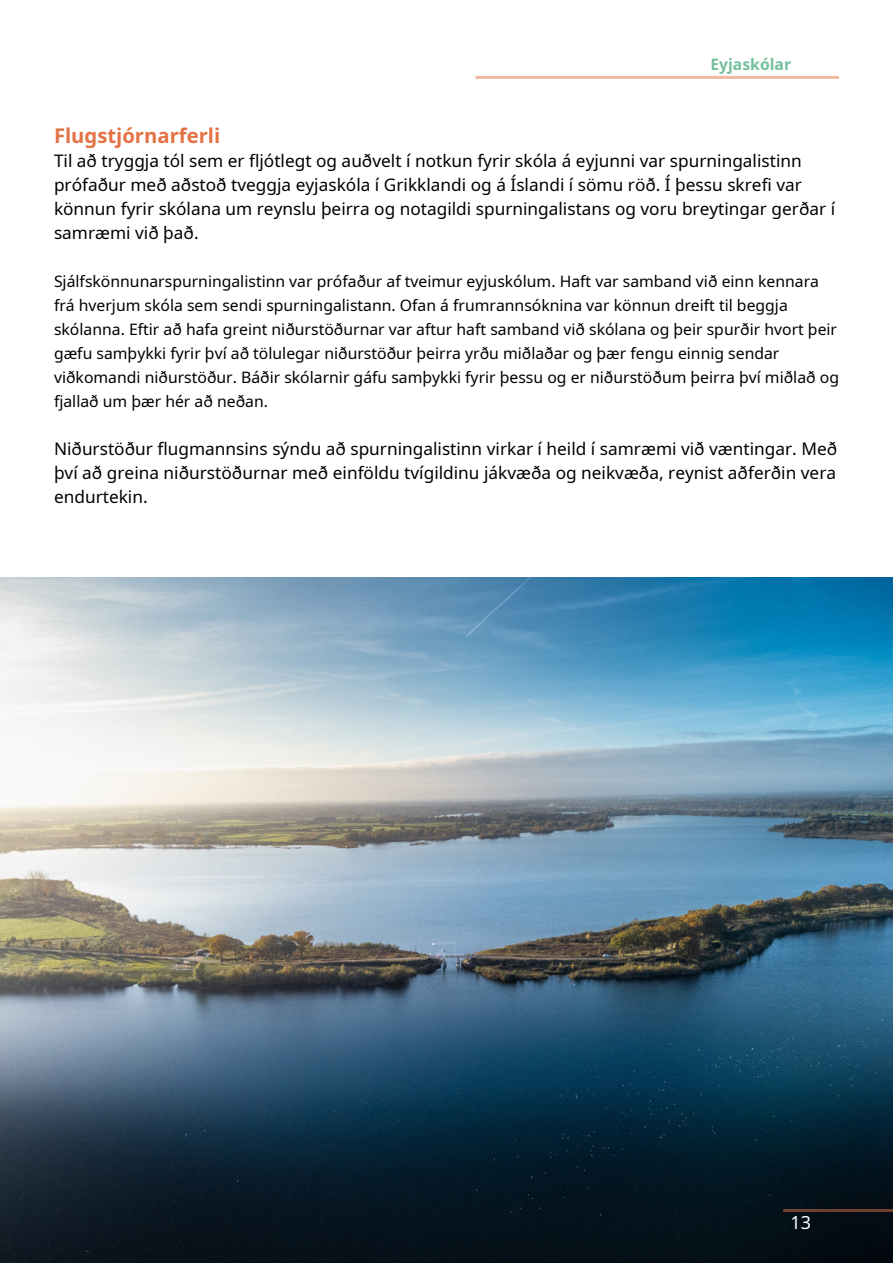
<style>
.page{position:relative;width:893px;height:1263px;background:#fff}
.page>*{position:absolute;margin:0;border:0;box-sizing:border-box;transform-origin:0 0}
.t1{font:700 20.25px "Noto Sans";color:#e37245}
.t2{font:18px "Noto Sans";color:#fff}
.t3{font:17.25px/24px "Noto Sans";color:#000}
.t4{font:15.75px/24px "Noto Sans";color:#000}
.t5{font:700 15.75px "Noto Sans";color:#74c09b}
</style>
<div class="page">
<img style="left:0;top:577px;width:893px;height:686px">
<hr style="left:783px;top:1209px;width:110px;height:3px;background:#e37245">
<hr style="left:475px;top:76px;width:364px;height:3px;background:#e37245">
<p class="t5" style="left:710px;top:53px;width:82px">Eyjaskólar</p>
<p class="t1" style="left:54px;top:122px;width:168px">Flugstjórnarferli</p>
<p class="t3" style="left:54px;top:149px;width:783px">Til að tryggja tól sem er fljótlegt og auðvelt í notkun fyrir skóla á eyjunni var spurningalistinn prófaður með aðstoð tveggja eyjaskóla í Grikklandi og á Íslandi í sömu röð. Í þessu skrefi var könnun fyrir skólana um reynslu þeirra og notagildi spurningalistans og voru breytingar gerðar í samræmi við það.</p>
<p class="t4" style="left:54px;top:269px;width:786px">Sjálfskönnunarspurningalistinn var prófaður af tveimur eyjuskólum. Haft var samband við einn kennara frá hverjum skóla sem sendi spurningalistann. Ofan á frumrannsóknina var könnun dreift til beggja skólanna. Eftir að hafa greint niðurstöðurnar var aftur haft samband við skólana og þeir spurðir hvort þeir gæfu samþykki fyrir því að tölulegar niðurstöður þeirra yrðu miðlaðar og þær fengu einnig sendar viðkomandi niðurstöður. Báðir skólarnir gáfu samþykki fyrir þessu og er niðurstöðum þeirra því miðlað og fjallað um þær hér að neðan.</p>
<p class="t3" style="left:54px;top:437px;width:785px;text-align:justify">Niðurstöður flugmannsins sýndu að spurningalistinn virkar í heild í samræmi við væntingar. Með því að greina niðurstöðurnar með einföldu tvígildinu jákvæða og neikvæða, reynist aðferðin vera endurtekin.</p>
<p class="t2" style="left:791px;top:1210px;width:22px">13</p>
</div>
